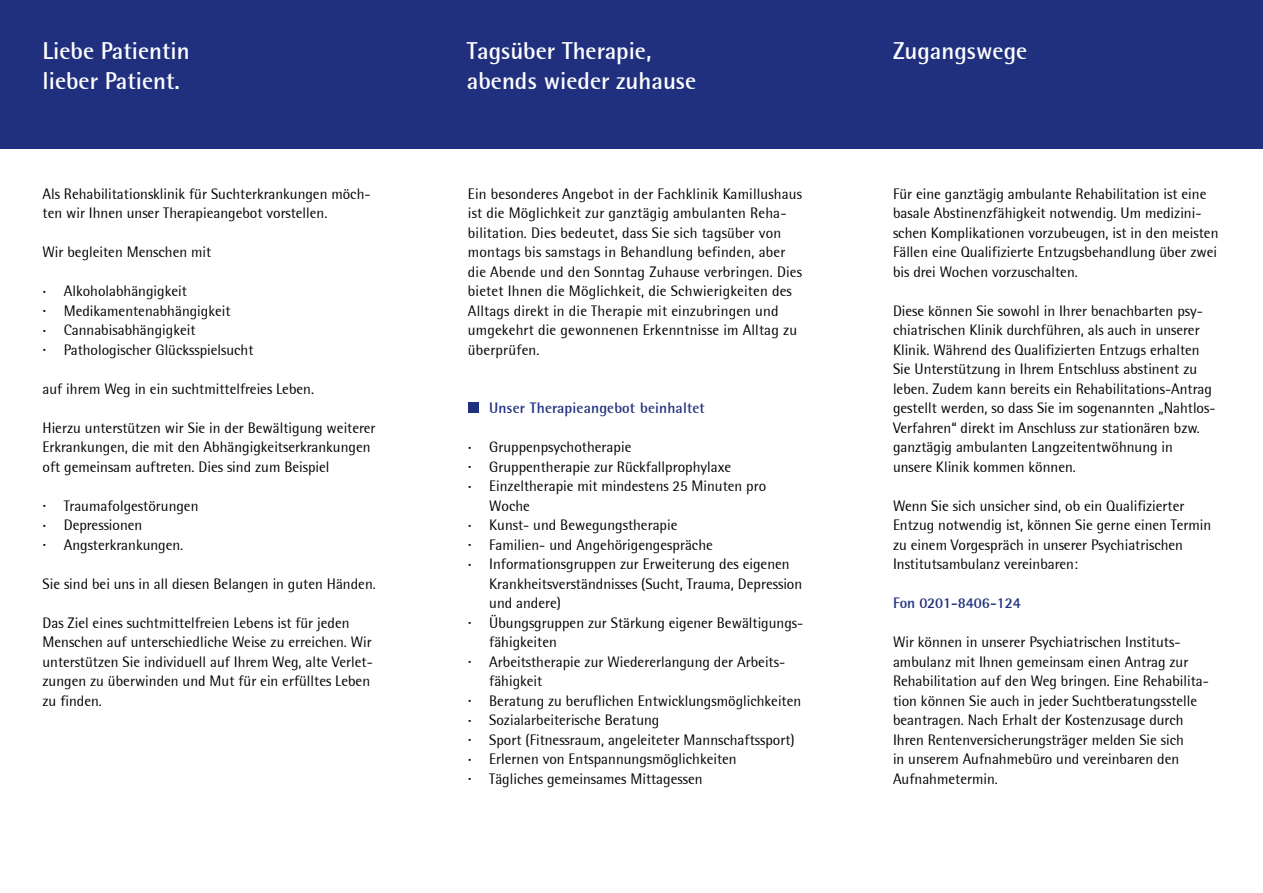
<style>
.page{position:relative;width:1263px;height:893px;background:#fff}
.page>*{position:absolute;margin:0;border:0;box-sizing:border-box;transform-origin:0 0}
.t1{font:700 24px/30px "Rotis Semi Sans";color:#fff}
.t2{font:15px/19.5px "Rotis Semi Sans";color:#000}
.t3{font:700 15px "Rotis Semi Sans";letter-spacing:.01em;color:#20307f}
.s1{font-size:19.5px}
</style>
<div class="page">
<div style="left:0;top:0;width:1263px;height:149px;background:#20307f"></div>
<div style="left:468px;top:402px;width:11px;height:11px;background:#20307f"></div>
<h1 class="t1" style="left:43px;top:36px;width:149px">Liebe Patientin lieber Patient.</h1>
<h1 class="t1" style="left:893px;top:36px;width:136px">Zugangswege</h1>
<h1 class="t1" style="left:467px;top:36px;width:231px">Tagsüber Therapie, abends wieder zuhause</h1>
<p class="t2" style="left:43px;top:184px;width:330px">Als Rehabilitationsklinik für Suchterkrankungen möch&shy;ten wir Ihnen unser Therapieangebot vorstellen.</p>
<p class="t2" style="left:43px;top:242px;width:170px">Wir begleiten Menschen mit</p>
<p class="t2" style="left:43px;top:281px;width:213px"><span class="s1">·</span> Alkoholabhängigkeit<br><span class="s1">·</span> Medikamentenabhängigkeit<br><span class="s1">·</span> Cannabisabhängigkeit<br><span class="s1">·</span> Pathologischer Glücksspielsucht</p>
<p class="t2" style="left:43px;top:379px;width:273px">auf ihrem Weg in ein suchtmittelfreies Leben.</p>
<p class="t2" style="left:43px;top:418px;width:335px">Hierzu unterstützen wir Sie in der Bewältigung weiterer<br>Erkrankungen, die mit den Abhängigkeitserkrankungen oft gemeinsam auftreten. Dies sind zum Beispiel</p>
<p class="t2" style="left:43px;top:496px;width:157px"><span class="s1">·</span> Traumafolgestörungen <span class="s1">·</span> Depressionen<br><span class="s1">·</span> Angsterkrankungen.</p>
<p class="t2" style="left:43px;top:574px;width:335px">Sie sind bei uns in all diesen Belangen in guten Händen.</p>
<p class="t2" style="left:43px;top:613px;width:332px">Das Ziel eines suchtmittelfreien Lebens ist für jeden Menschen auf unterschiedliche Weise zu erreichen. Wir unterstützen Sie individuell auf Ihrem Weg, alte Verlet&shy;zungen zu überwinden und Mut für ein erfülltes Leben zu finden.</p>
<p class="t2" style="left:468px;top:184px;width:336px">Ein besonderes Angebot in der Fachklinik Kamillushaus ist die Möglichkeit zur ganztägig ambulanten Reha&shy;bilitation. Dies bedeutet, dass Sie sich tagsüber von montags bis samstags in Behandlung befinden, aber die Abende und den Sonntag Zuhause verbringen. Dies bietet Ihnen die Möglichkeit, die Schwierigkeiten des Alltags direkt in die Therapie mit einzubringen und umgekehrt die gewonnenen Erkenntnisse im Alltag zu überprüfen.</p>
<p class="t3" style="left:489px;top:399px;width:217px">Unser Therapieangebot beinhaltet</p>
<p class="t2" style="left:468px;top:437px;width:165px"><span class="s1">·</span> Gruppenpsychotherapie</p>
<p class="t2" style="left:468px;top:457px;width:265px"><span class="s1">·</span> Gruppentherapie zur Rückfallprophylaxe</p>
<p class="t2" style="left:468px;top:476px;width:300px"><span class="s1">·</span> Einzeltherapie mit mindestens 25 Minuten pro</p>
<p class="t2" style="left:489px;top:496px;width:42px">Woche</p>
<p class="t2" style="left:468px;top:515px;width:211px"><span class="s1">·</span> Kunst- und Bewegungstherapie</p>
<p class="t2" style="left:468px;top:535px;width:246px"><span class="s1">·</span> Familien- und Angehörigengespräche</p>
<p class="t2" style="left:468px;top:554px;width:323px"><span class="s1">·</span> Informationsgruppen zur Erweiterung des eigenen</p>
<p class="t2" style="left:489px;top:574px;width:314px">Krankheitsverständnisses (Sucht, Trauma, Depression</p>
<p class="t2" style="left:489px;top:593px;width:73px">und andere)</p>
<p class="t2" style="left:468px;top:613px;width:337px"><span class="s1">·</span> Übungsgruppen zur Stärkung eigener Bewältigungs-</p>
<p class="t2" style="left:489px;top:632px;width:69px">fähigkeiten</p>
<p class="t2" style="left:468px;top:652px;width:319px"><span class="s1">·</span> Arbeitstherapie zur Wiedererlangung der Arbeits-</p>
<p class="t2" style="left:489px;top:671px;width:55px">fähigkeit</p>
<p class="t2" style="left:468px;top:691px;width:335px"><span class="s1">·</span> Beratung zu beruflichen Entwicklungsmöglichkeiten</p>
<p class="t2" style="left:468px;top:710px;width:193px"><span class="s1">·</span> Sozialarbeiterische Beratung</p>
<p class="t2" style="left:468px;top:730px;width:328px"><span class="s1">·</span> Sport (Fitnessraum, angeleiteter Mannschaftssport)</p>
<p class="t2" style="left:468px;top:749px;width:270px"><span class="s1">·</span> Erlernen von Entspannungsmöglichkeiten</p>
<p class="t2" style="left:468px;top:769px;width:236px"><span class="s1">·</span> Tägliches gemeinsames Mittagessen</p>
<p class="t2" style="left:893px;top:184px;width:327px">Für eine ganztägig ambulante Rehabilitation ist eine basale Abstinenzfähigkeit notwendig. Um medizini&shy;schen Komplikationen vorzubeugen, ist in den meisten Fällen eine Qualifizierte Entzugsbehandlung über zwei bis drei Wochen vorzuschalten.</p>
<p class="t2" style="left:893px;top:301px;width:324px">Diese können Sie sowohl in Ihrer benachbarten psy&shy;chiatrischen Klinik durchführen, als auch in unserer Klinik. Während des Qualifizierten Entzugs erhalten Sie Unterstützung in Ihrem Entschluss abstinent zu leben. Zudem kann bereits ein Rehabilitations-Antrag gestellt werden, so dass Sie im sogenannten „Nahtlos-Verfahren“ direkt im Anschluss zur stationären bzw. ganztägig ambulanten Langzeitentwöhnung in unsere Klinik kommen können.</p>
<p class="t2" style="left:893px;top:496px;width:320px">Wenn Sie sich unsicher sind, ob ein Qualifizierter Entzug notwendig ist, können Sie gerne einen Termin zu einem Vorgespräch in unserer Psychiatrischen Institutsambulanz vereinbaren:</p>
<p class="t3" style="left:893px;top:594px;width:129px">Fon 0201-8406-124</p>
<p class="t2" style="left:893px;top:632px;width:317px">Wir können in unserer Psychiatrischen Instituts&shy;ambulanz mit Ihnen gemeinsam einen Antrag zur Rehabilitation auf den Weg bringen. Eine Rehabilita&shy;tion können Sie auch in jeder Suchtberatungsstelle beantragen. Nach Erhalt der Kostenzusage durch Ihren Rentenversicherungsträger melden Sie sich<br>in unserem Aufnahmebüro und vereinbaren den Aufnahmetermin.</p>
</div>
